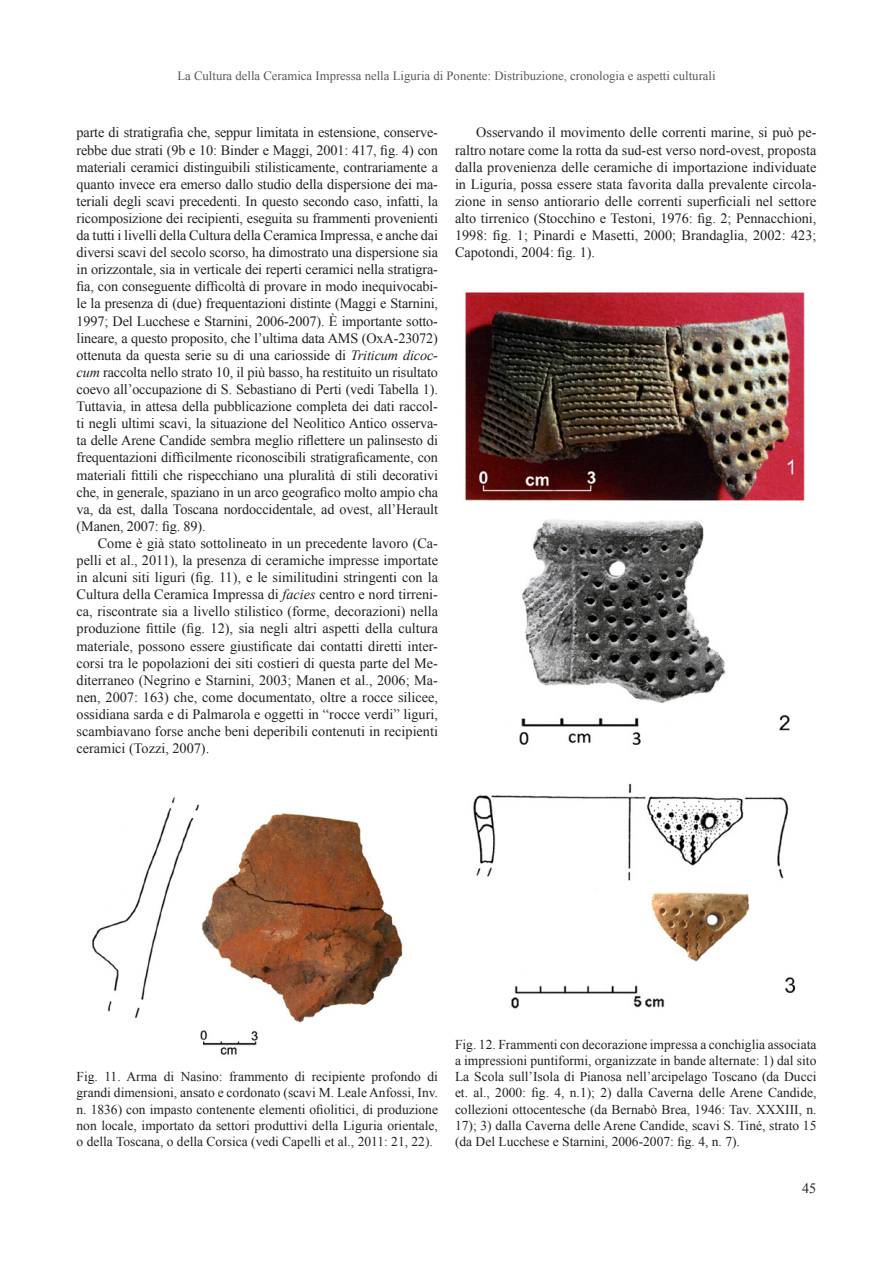
<style>
.page{position:relative;width:893px;height:1263px;background:#fff}
.page>*{position:absolute;margin:0;border:0;box-sizing:border-box;transform-origin:0 0}
.t1{font:14.25px/17.1px "Times New Roman";color:#231f20;text-align:justify}
.t2{font:13.5px/16.2px "Times New Roman";color:#231f20;text-align:justify}
.t3{font:12.75px "Times New Roman";color:#57585a}
.s1{font-style:italic}
</style>
<div class="page">
<img style="left:92px;top:797px;width:311px;height:258px">
<img style="left:465px;top:292px;width:340px;height:717px">
<p class="t3" style="left:177px;top:69px;width:540px">La Cultura della Ceramica Impressa nella Liguria di Ponente: Distribuzione, cronologia e aspetti culturali</p>
<p class="t1" style="left:77px;top:124px;width:363px">parte di stratigrafia che, seppur limitata in estensione, conserve&shy;rebbe due strati (9b e 10: Binder e Maggi, 2001: 417, fig. 4) con materiali ceramici distinguibili stilisticamente, contrariamente a quanto invece era emerso dallo studio della dispersione dei ma&shy;teriali degli scavi precedenti. In questo secondo caso, infatti, la ricomposizione dei recipienti, eseguita su frammenti provenienti da tutti i livelli della Cultura della Ceramica Impressa, e anche dai diversi scavi del secolo scorso, ha dimostrato una dispersione sia in orizzontale, sia in verticale dei reperti ceramici nella stratigra&shy;fia, con conseguente difficoltà di provare in modo inequivocabi&shy;le la presenza di (due) frequentazioni distinte (Maggi e Starnini, 1997; Del Lucchese e Starnini, 2006-2007). È importante sotto&shy;lineare, a questo proposito, che l’ultima data AMS (OxA-23072) ottenuta da questa serie su di una cariosside di <span class="s1">Triticum dicoc&shy;cum</span> raccolta nello strato 10, il più basso, ha restituito un risultato coevo all’occupazione di S. Sebastiano di Perti (vedi Tabella 1).<br>Tuttavia, in attesa della pubblicazione completa dei dati raccol&shy;ti negli ultimi scavi, la situazione del Neolitico Antico osserva&shy;ta delle Arene Candide sembra meglio riflettere un palinsesto di frequentazioni difficilmente riconoscibili stratigraficamente, con materiali fittili che rispecchiano una pluralità di stili decorativi che, in generale, spaziano in un arco geografico molto ampio cha va, da est, dalla Toscana nordoccidentale, ad ovest, all’Herault (Manen, 2007: fig. 89).</p>
<p class="t1" style="left:77px;top:534px;width:363px;text-indent:21px">Come è già stato sottolineato in un precedente lavoro (Ca&shy;pelli et al., 2011), la presenza di ceramiche impresse importate in alcuni siti liguri (fig. 11), e le similitudini stringenti con la Cultura della Ceramica Impressa di <span class="s1">facies</span> centro e nord tirreni&shy;ca, riscontrate sia a livello stilistico (forme, decorazioni) nella produzione fittile (fig. 12), sia negli altri aspetti della cultura materiale, possono essere giustificate dai contatti diretti inter&shy;corsi tra le popolazioni dei siti costieri di questa parte del Me&shy;diterraneo (Negrino e Starnini, 2003; Manen et al., 2006; Ma&shy;nen, 2007: 163) che, come documentato, oltre a rocce silicee, ossidiana sarda e di Palmarola e oggetti in “rocce verdi” liguri, scambiavano forse anche beni deperibili contenuti in recipienti ceramici (Tozzi, 2007).</p>
<p class="t1" style="left:455px;top:124px;width:363px;text-indent:21px">Osservando il movimento delle correnti marine, si può pe&shy;raltro notare come la rotta da sud-est verso nord-ovest, proposta dalla provenienza delle ceramiche di importazione individuate in Liguria, possa essere stata favorita dalla prevalente circola&shy;zione in senso antiorario delle correnti superficiali nel settore alto tirrenico (Stocchino e Testoni, 1976: fig. 2; Pennacchioni, 1998: fig. 1; Pinardi e Masetti, 2000; Brandaglia, 2002: 423; Capotondi, 2004: fig. 1).</p>
<p class="t2" style="left:77px;top:1068px;width:363px">Fig. 11. Arma di Nasino: frammento di recipiente profondo di grandi dimensioni, ansato e cordonato (scavi M. Leale Anfossi, Inv. n. 1836) con impasto contenente elementi ofiolitici, di produzione non locale, importato da settori produttivi della Liguria orientale, o della Toscana, o della Corsica (vedi Capelli et al., 2011: 21, 22).</p>
<p class="t2" style="left:455px;top:1036px;width:363px">Fig. 12. Frammenti con decorazione impressa a conchiglia associata a impressioni puntiformi, organizzate in bande alternate: 1) dal sito La Scola sull’Isola di Pianosa nell’arcipelago Toscano (da Ducci et. al., 2000: fig. 4, n.1); 2) dalla Caverna delle Arene Candide, collezioni ottocentesche (da Bernabò Brea, 1946: Tav. XXXIII, n.<br>17); 3) dalla Caverna delle Arene Candide, scavi S. Tiné, strato 15 (da Del Lucchese e Starnini, 2006-2007: fig. 4, n. 7).</p>
<p class="t1" style="left:802px;top:1179px;width:16px">45</p>
</div>
